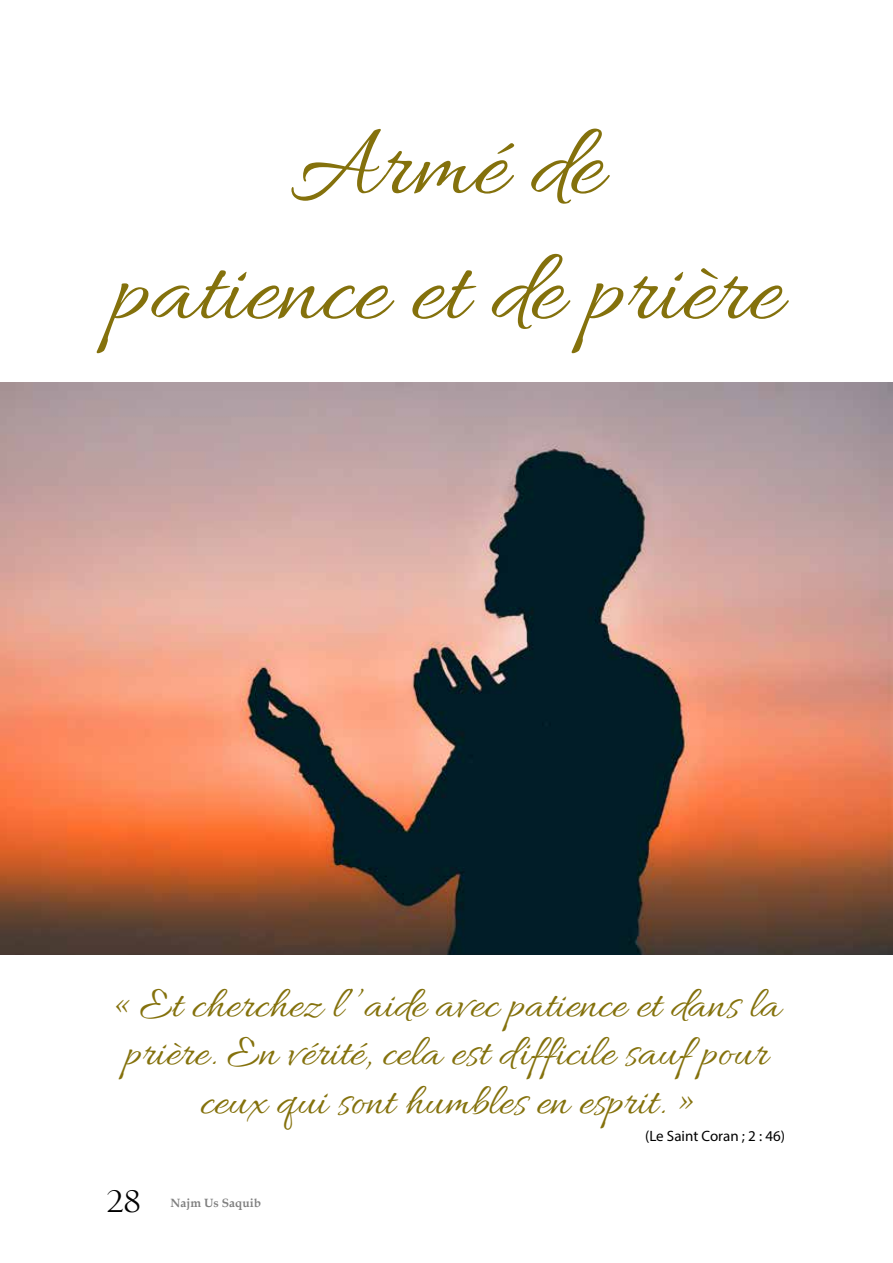
<style>
.page{position:relative;width:893px;height:1263px;background:#fff}
.page>*{position:absolute;margin:0;border:0;box-sizing:border-box;transform-origin:0 0}
.t1{font:105px/125.2px "Allura";color:#84710c;text-align:center}
.t2{font:45px/48.6px "Allura";color:#84710c;text-align:center}
.t3{font:30px "Felix Titling";color:#000}
.t4{font:15px "Myriad Pro";color:#000}
.t5{font:700 12px "Book Antiqua";color:#000}
</style>
<div class="page">
<img style="left:0;top:383px;width:893px;height:571px">
<h1 class="t1" style="left:111px;top:93px;width:672px">Armé de<br>patience et de prière</h1>
<p class="t2" style="left:113px;top:976px;width:669px">« Et cherchez l’’aide avec patience et dans la prière. En vérité, cela est difficile sauf pour ceux qui sont humbles en esprit. »</p>
<p class="t4" style="left:645px;top:1127px;width:141px">(Le Saint Coran ; 2 : 46)</p>
<p class="t3" style="left:107px;top:1184px;width:35px">28</p>
<p class="t5" style="left:170px;top:1194px;width:92px">Najm Us Saquib</p>
</div>
